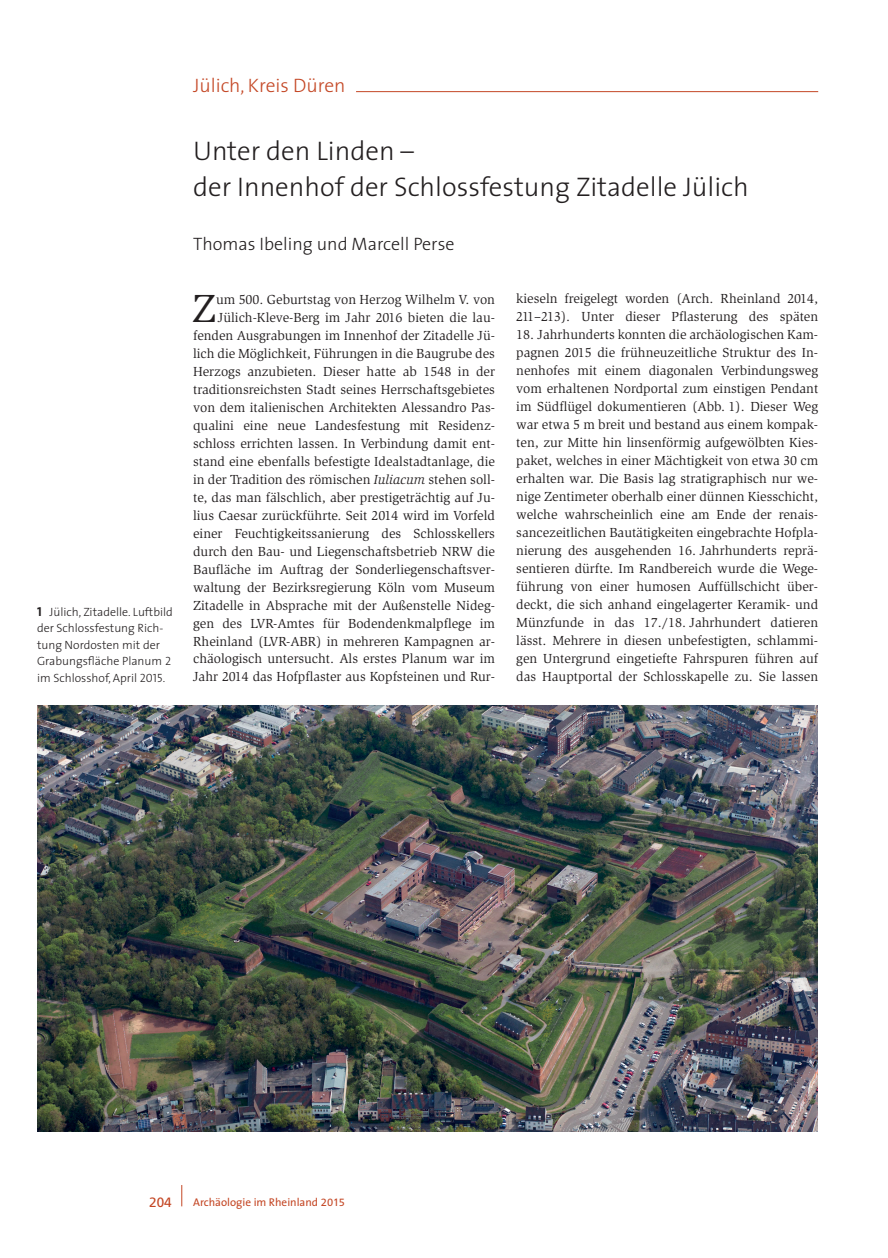
<style>
.page{position:relative;width:888px;height:1258px;background:#fff}
.page>*{position:absolute;margin:0;border:0;box-sizing:border-box;transform-origin:0 0}
.t1{font:40.35px "Slimbach";color:#231f20}
.t2{font:300 27px/36px "The Sans";color:#231f20}
.t3{font:300 19.5px "The Sans";color:#c44725}
.t4{font:300 18px "The Sans";color:#231f20}
.t5{font:13.5px/18px "Slimbach";color:#231f20;text-align:right}
.t6{font:13.5px "Frutiger CE";color:#c44725}
.t7{font:300 12px/16.5px "The Sans";color:#231f20}
.t8{font:11.25px "The Sans";color:#c44725}
.s1{font-family:"The Sans Bold Caps";font-weight:400;font-size:13.05px}
.s2{font-family:"The Sans Light Caps";font-weight:400}
.s3{font-style:italic}
.s4{font-family:"The Sans B W5 Plain"}
.s5{font-family:"Frutiger CE";font-size:10.65px}
</style>
<div class="page">
<svg style="left:181px;top:1185px;width:1px;height:21px"></svg>
<img style="left:38px;top:705px;width:780px;height:426px">
<hr style="left:356px;top:91px;width:462px;height:1px;background:#c44725">
<h3 class="t3" style="left:193px;top:69px;width:154px">Jülich, Kreis Düren</h3>
<p class="t7" style="left:37px;top:603px;width:137px"><span class="s1">1</span> Jülich, Zitadelle. Luftbild der Schlossfestung Rich&shy;tung Nordosten mit der<br>Grabungsfläche Planum <span class="s2">2 </span>im Schlosshof, April <span class="s2">2015</span>.</p>
<h2 class="t2" style="left:193px;top:131px;width:557px">Unter den Linden –<br>der Innenhof der Schlossfestung Zitadelle Jülich</h2>
<h3 class="t4" style="left:193px;top:229px;width:263px">Thomas Ibeling und Marcell Perse</h3>
<p class="t5" style="left:193px;top:290px;width:303px">um 500. Geburtstag von Herzog Wilhelm V. von Jülich-Kleve-Berg im Jahr 2016 bieten die lau&shy;fenden Ausgrabungen im Innenhof der Zitadelle Jü&shy;lich die Möglichkeit, Führungen in die Baugrube des Herzogs anzubieten. Dieser hatte ab 1548 in der traditionsreichsten Stadt seines Herrschaftsgebietes von dem italienischen Architekten Alessandro Pas&shy;qualini eine neue Landesfestung mit Residenz&shy;schloss errichten lassen. In Verbindung damit ent&shy;stand eine ebenfalls befestigte Idealstadtanlage, die in der Tradition des römischen <span class="s3">Iuliacum</span> stehen soll&shy;te, das man fälschlich, aber prestigeträchtig auf Ju&shy;lius Caesar zurückführte. Seit 2014 wird im Vorfeld einer Feuchtigkeitssanierung des Schlosskellers durch den Bau- und Liegenschaftsbetrieb NRW die Baufläche im Auftrag der Sonderliegenschaftsver&shy;waltung der Bezirksregierung Köln vom Museum Zitadelle in Absprache mit der Außenstelle Nideg&shy;gen des LVR-Amtes für Bodendenkmalpflege im Rheinland (LVR-ABR) in mehreren Kampagnen ar&shy;chäologisch untersucht. Als erstes Planum war im Jahr 2014 das Hofpflaster aus Kopfsteinen und Rur-</p>
<p class="t5" style="left:516px;top:290px;width:303px;text-align:left">kieseln freigelegt worden (Arch. Rheinland 2014,<br>211–213). Unter dieser Pflasterung des späten</p>
<h1 class="t1" style="left:192px;top:285px;width:25px">Z</h1>
<p class="t5" style="left:516px;top:326px;width:303px;text-align:justify">18. Jahrhunderts konnten die archäologischen Kam&shy;pagnen 2015 die frühneuzeitliche Struktur des In&shy;nenhofes mit einem diagonalen Verbindungsweg vom erhaltenen Nordportal zum einstigen Pendant im Südflügel dokumentieren (Abb. 1). Dieser Weg war etwa 5 m breit und bestand aus einem kompak&shy;ten, zur Mitte hin linsenförmig aufgewölbten Kies&shy;paket, welches in einer Mächtigkeit von etwa 30 cm erhalten war. Die Basis lag stratigraphisch nur we&shy;nige Zentimeter oberhalb einer dünnen Kiesschicht, welche wahrscheinlich eine am Ende der renais&shy;sancezeitlichen Bautätigkeiten eingebrachte Hofpla&shy;nierung des ausgehenden 16. Jahrhunderts reprä&shy;sentieren dürfte. Im Randbereich wurde die Wege&shy;führung von einer humosen Auffüllschicht über&shy;deckt, die sich anhand eingelagerter Keramik- und Münzfunde in das 17./18. Jahrhundert datieren lässt. Mehrere in diesen unbefestigten, schlammi&shy;gen Untergrund eingetiefte Fahrspuren führen auf das Hauptportal der Schlosskapelle zu. Sie lassen</p>
<p class="t6" style="left:149px;top:1194px;width:24px">204</p>
<p class="t8" style="left:193px;top:1193px;width:153px">Archäologie im Rheinland <span class="s4">20</span><span class="s5">1</span><span class="s4">5</span></p>
</div>
